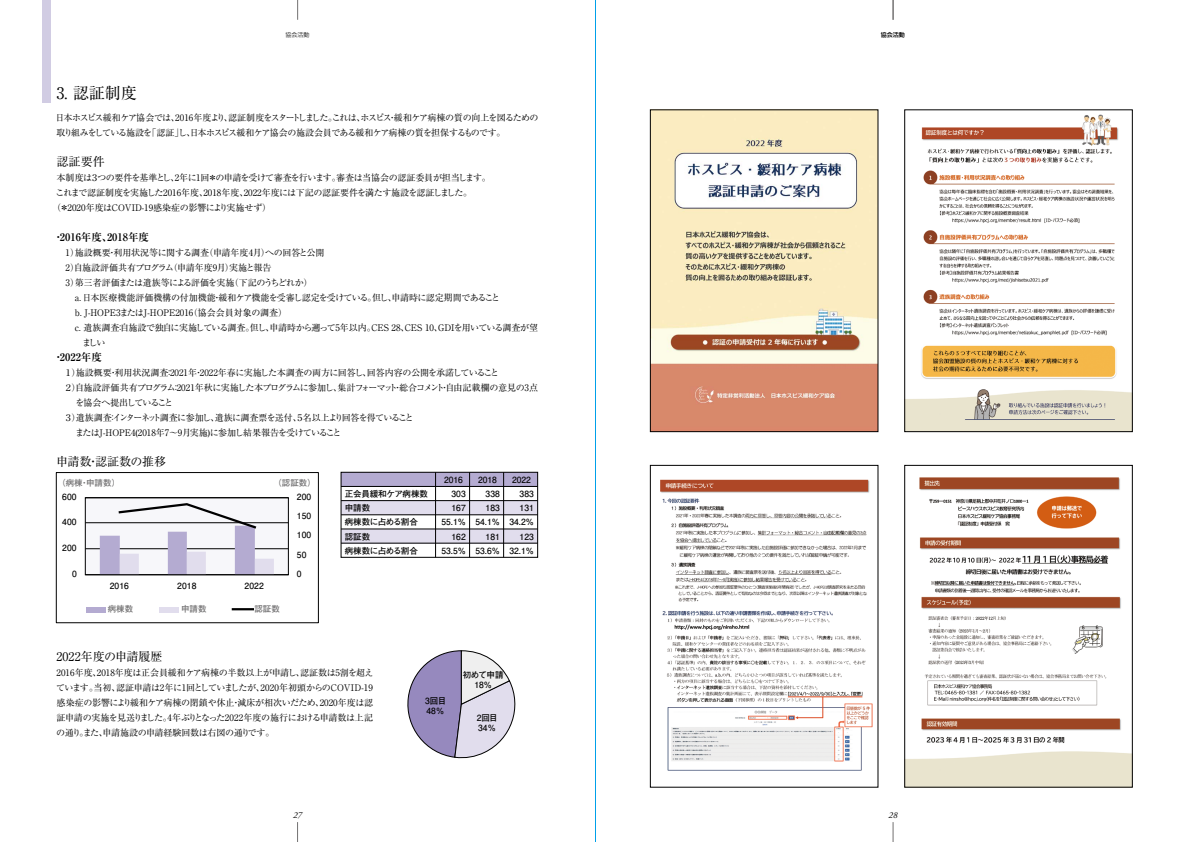
<style>
.page{position:relative;width:1191px;height:842px;background:#fff}
.page>*{position:absolute;margin:0;border:0;box-sizing:border-box;transform-origin:0 0}
.t1{font:16px "Ryumin Pro";color:#000}
.t2{font:12px "Ryumin Pro";color:#000}
.t3{font:700 10.5px "Ryumin Pro";color:#000}
.t4{font:9px/15px "Ryumin Pro";letter-spacing:-.045em;color:#000;text-align:justify}
.t5{font:9px/15px "Ryumin Pro";letter-spacing:-.085em;color:#000}
.t6{font:9px "Ryumin Pro";letter-spacing:-.005em;color:#000}
.t7{font:9px "Ryumin Pro";color:#000}
.t8{font:9px "Ryumin Pro";letter-spacing:-.1em;color:#000}
.t9{font:9px "Ryumin Pro";letter-spacing:-.01em;color:#000}
.t10{font:9px "Ryumin Pro";letter-spacing:-.065em;color:#000}
.t11{font:9px "Ryumin Pro";letter-spacing:-.025em;color:#000}
.t12{font:italic 9px "Adobe Garamond Pro";color:#000}
.t13{font:700 8.5px/10.2px "Futo Go B101 Pro";color:#000}
.t14{font:700 8.5px/14.2px "Futo Go B101 Pro";letter-spacing:-.03em;color:#000}
.t15{font:700 8.5px "Futo Go B101 Pro";color:#717071}
.t16{font:300 6px "Shin Go Pro";color:#000}
</style>
<div class="page">
<svg style="left:297px;top:822px;width:1px;height:20px"></svg>
<svg style="left:297px;top:0;width:1px;height:20px"></svg>
<svg style="left:892px;top:822px;width:1px;height:20px"></svg>
<svg style="left:892px;top:0;width:1px;height:20px"></svg>
<div style="left:85px;top:498px;width:203px;height:77px;background:#f7f7fa"></div>
<img style="left:652px;top:112px;width:224px;height:318px">
<img style="left:906px;top:114px;width:224px;height:316px">
<img style="left:660px;top:479px;width:213px;height:292px">
<img style="left:906px;top:477px;width:224px;height:308px">
<div style="left:341px;top:472px;width:196px;height:14px;background:#b4abd1"></div>
<div style="left:341px;top:501px;width:196px;height:14px;background:#e1dded"></div>
<div style="left:341px;top:529px;width:196px;height:14px;background:#e1dded"></div>
<hr style="left:435px;top:472px;width:1px;height:85px;background:#000">
<div style="left:42px;top:0;width:9px;height:103px;background:#d1cce3"></div>
<hr style="left:469px;top:472px;width:1px;height:85px;background:#000">
<hr style="left:503px;top:472px;width:1px;height:85px;background:#000">
<div style="left:341px;top:472px;width:197px;height:85px;border:1px solid #000"></div>
<hr style="left:341px;top:486px;width:196px;height:1px;background:#000">
<hr style="left:341px;top:500px;width:196px;height:1px;background:#000">
<hr style="left:341px;top:514px;width:196px;height:1px;background:#000">
<hr style="left:341px;top:529px;width:196px;height:1px;background:#000">
<hr style="left:341px;top:543px;width:196px;height:1px;background:#000">
<hr style="left:85px;top:548px;width:203px;height:1px;background:#000">
<hr style="left:85px;top:522px;width:203px;height:1px;background:#000">
<hr style="left:85px;top:497px;width:203px;height:1px;background:#000">
<hr style="left:85px;top:574px;width:203px;height:1px;background:#000">
<svg style="left:100px;top:503px;width:174px;height:72px"></svg>
<div style="left:87px;top:607px;width:19px;height:5px;background:#b4abd1"></div>
<div style="left:160px;top:607px;width:19px;height:5px;background:#e1dded"></div>
<hr style="left:233px;top:608px;width:20px;height:2px;background:#000">
<div style="left:56px;top:472px;width:262px;height:151px;border:1px solid #000"></div>
<svg style="left:407px;top:650px;width:109px;height:108px"></svg>
<div style="left:650px;top:110px;width:228px;height:322px;border:1px solid #000"></div>
<div style="left:904px;top:110px;width:228px;height:322px;border:1px solid #000"></div>
<div style="left:650px;top:465px;width:228px;height:322px;border:1px solid #000"></div>
<div style="left:904px;top:465px;width:228px;height:322px;border:1px solid #000"></div>
<hr style="left:595px;top:0;width:1px;height:842px;background:#00a0e9">
<p class="t16" style="left:285px;top:30px;width:25px">協会活動</p>
<h1 class="t1" style="left:57px;top:81px;width:82px">3. 認証制度</h1>
<p class="t5" style="left:56px;top:110px;width:484px">日本ホスピス緩和ケア協会では、2016年度より、認証制度をスタートしました。これは、ホスピス・緩和ケア病棟の質の向上を図るための取り組みをしている施設を「認証」し、日本ホスピス緩和ケア協会の施設会員である緩和ケア病棟の質を担保するものです。</p>
<h2 class="t2" style="left:57px;top:152px;width:50px">認証要件</h2>
<p class="t4" style="left:57px;top:170px;width:436px">本制度は３つの要件を基準とし、2年に1回＊の申請を受けて審査を行います。審査は当協会の認証委員が担当します。</p>
<p class="t6" style="left:56px;top:186px;width:418px">これまで認証制度を実施した2016年度、2018年度、2022年度には下記の認証要件を満たす施設を認証しました。</p>
<p class="t7" style="left:52px;top:201px;width:220px">（＊2020年度はCOVID-19感染症の影響により実施せず）</p>
<p class="t3" style="left:53px;top:229px;width:97px">・2016年度、2018年度</p>
<p class="t9" style="left:66px;top:246px;width:260px">1）施設概要・利用状況等に関する調査（申請年度4月）への回答と公開</p>
<p class="t11" style="left:66px;top:261px;width:207px">2）自施設評価共有プログラム（申請年度9月）実施と報告</p>
<p class="t10" style="left:66px;top:276px;width:248px">3）第三者評価または遺族等による評価を実施（下記のうちどれか）</p>
<p class="t4" style="left:66px;top:290px;width:436px">　ａ．日本医療機能評価機構の付加機能・緩和ケア機能を受審し認定を受けている。但し、申請時に認定期間であること</p>
<p class="t7" style="left:66px;top:306px;width:223px">　ｂ．J-HOPE3またはJ-HOPE2016（協会会員対象の調査）</p>
<p class="t4" style="left:66px;top:320px;width:474px">　ｃ．遺族調査：自施設で独自に実施している調査。但し、申請時から遡って5年以内。CES 28、CES 10、GDIを用いている調査が望</p>
<p class="t4" style="left:82px;top:335px;width:25px">ましい</p>
<p class="t3" style="left:53px;top:349px;width:50px">・2022年度</p>
<p class="t6" style="left:64px;top:366px;width:437px">１）施設概要・利用状況調査：2021年・2022年春に実施した本調査の両方に回答し、回答内容の公開を承諾していること</p>
<p class="t4" style="left:64px;top:380px;width:475px">２）自施設評価共有プログラム：2021年秋に実施した本プログラムに参加し、集計フォーマット・総合コメント・自由記載欄の意見の3点</p>
<p class="t8" style="left:75px;top:396px;width:99px">を協会へ提出していること</p>
<p class="t8" style="left:64px;top:411px;width:351px">３）遺族調査：インターネット調査に参加し、遺族に調査票を送付、５名以上より回答を得ていること</p>
<p class="t4" style="left:75px;top:425px;width:268px">またはJ-HOPE4(2018年7～9月実施)に参加し結果報告を受けていること</p>
<h2 class="t2" style="left:56px;top:452px;width:112px">申請数・認証数の推移</h2>
<p class="t15" style="left:57px;top:476px;width:65px">（病棟・申請数）</p>
<p class="t15" style="left:273px;top:476px;width:44px">（認証数）</p>
<p class="t13" style="left:62px;top:491px;width:16px">600</p>
<p class="t13" style="left:62px;top:516px;width:16px">400</p>
<p class="t13" style="left:62px;top:542px;width:16px">200</p>
<p class="t13" style="left:72px;top:568px;width:6px">0</p>
<p class="t13" style="left:110px;top:580px;width:21px">2016</p>
<p class="t13" style="left:177px;top:580px;width:21px">2018</p>
<p class="t13" style="left:245px;top:580px;width:21px">2022</p>
<p class="t15" style="left:108px;top:602px;width:27px">病棟数</p>
<p class="t15" style="left:181px;top:602px;width:27px">申請数</p>
<p class="t15" style="left:254px;top:602px;width:27px">認証数</p>
<p class="t13" style="left:297px;top:491px;width:16px">200</p>
<p class="t13" style="left:297px;top:510px;width:16px">150</p>
<p class="t13" style="left:297px;top:529px;width:16px">100</p>
<p class="t13" style="left:297px;top:549px;width:11px">50</p>
<p class="t13" style="left:297px;top:568px;width:6px">0</p>
<p class="t14" style="left:345px;top:486px;width:85px">正会員緩和ケア病棟数申請数<br>病棟数に占める割合認証数<br>病棟数に占める割合</p>
<p class="t13" style="left:444px;top:473px;width:20px">2016</p>
<p class="t13" style="left:451px;top:488px;width:16px">303</p>
<p class="t13" style="left:451px;top:502px;width:16px">167</p>
<p class="t13" style="left:441px;top:516px;width:26px">55.1%</p>
<p class="t13" style="left:451px;top:530px;width:16px">162</p>
<p class="t13" style="left:441px;top:544px;width:26px">53.5%</p>
<p class="t13" style="left:478px;top:473px;width:20px">2018</p>
<p class="t13" style="left:485px;top:488px;width:16px">338</p>
<p class="t13" style="left:485px;top:502px;width:16px">183</p>
<p class="t13" style="left:475px;top:516px;width:26px">54.1%</p>
<p class="t13" style="left:485px;top:530px;width:16px">181</p>
<p class="t13" style="left:475px;top:544px;width:26px">53.6%</p>
<p class="t13" style="left:512px;top:473px;width:20px">2022</p>
<p class="t13" style="left:519px;top:488px;width:16px">383</p>
<p class="t13" style="left:519px;top:502px;width:16px">131</p>
<p class="t13" style="left:509px;top:516px;width:26px">34.2%</p>
<p class="t13" style="left:519px;top:530px;width:16px">123</p>
<p class="t13" style="left:509px;top:544px;width:26px">32.1%</p>
<h2 class="t2" style="left:57px;top:647px;width:107px">2022年度の申請履歴</h2>
<p class="t4" style="left:56px;top:664px;width:319px">2016年度、2018年度は正会員緩和ケア病棟の半数以上が申請し、認証数は5割を超えています。当初、認証申請は2年に1回としていましたが、2020年初頭からのCOVID-19感染症の影響により緩和ケア病棟の閉鎖や休止・減床が相次いだため、2020年度は認証申請の実施を見送りました。4年ぶりとなった2022年度の施行における申請数は上記の通り。また、申請施設の申請経験回数は右図の通りです。</p>
<p class="t12" style="left:293px;top:809px;width:10px">27</p>
<p class="t13" style="left:425px;top:694px;width:23px">3回目<br>48%</p>
<p class="t13" style="left:463px;top:668px;width:42px;text-align:center">初めて申請<br>18%</p>
<p class="t13" style="left:476px;top:711px;width:23px">2回目<br>34%</p>
<p class="t16" style="left:881px;top:30px;width:25px">協会活動</p>
<p class="t12" style="left:888px;top:809px;width:10px">28</p>
</div>
